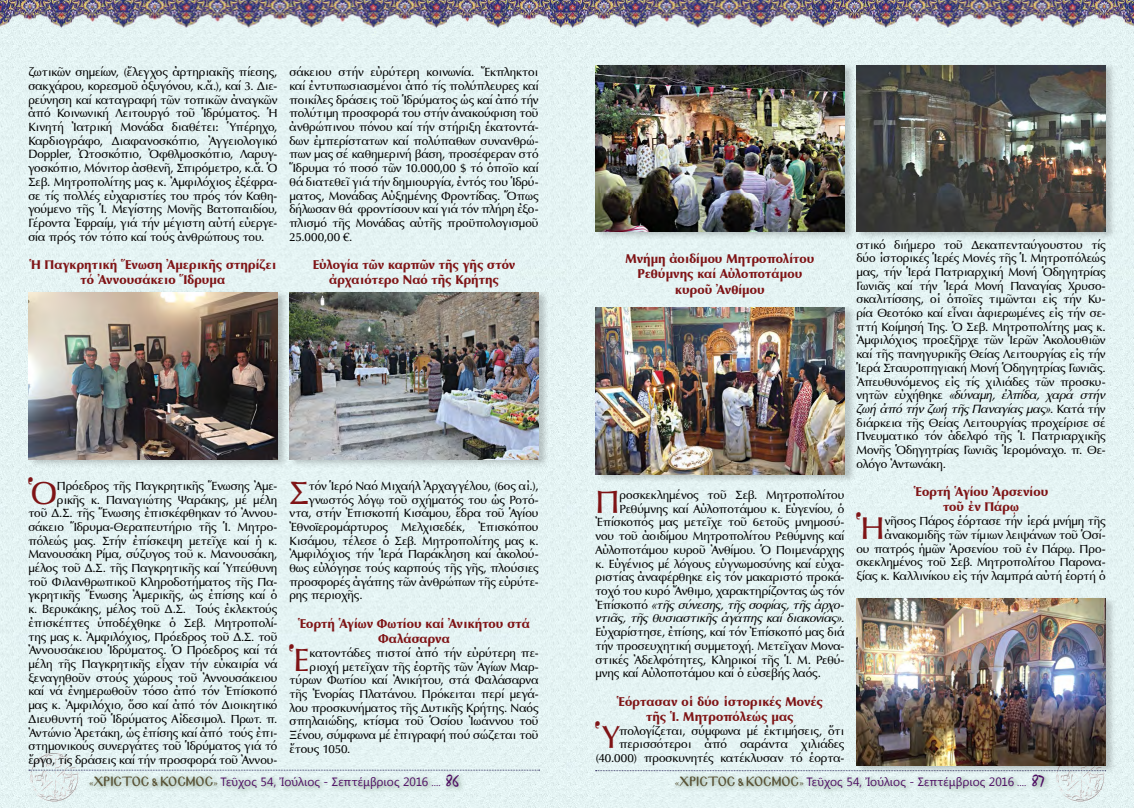
<style>
.page{position:relative;width:1134px;height:808px;background:#fff}
.page>*{position:absolute;margin:0;border:0;box-sizing:border-box;transform-origin:0 0}
.t1{font:32.4px "SK Optima Pol Uni W";color:#7f1416}
.t2{font:13px/15px "SK Optima Pol Uni W Bold";letter-spacing:.005em;color:#7f1416;text-align:center}
.t3{font:12px/13.7px "SK Optima Pol Uni W";letter-spacing:-.005em;color:#000;text-align:justify}
.t4{font:12px/13.7px "SK Optima Pol Uni W Italic";letter-spacing:-.02em;color:#000}
.t5{font:12px "Segoe UI";letter-spacing:.005em;color:#4d0c62}
.s1{font-family:"SK Optima Pol Uni W"}
.s2{font-family:"Minion Pro";font-size:10px;color:#585134}
.s3{font-family:"Mg Byzantine UC Pol Normal";font-size:11.7px;color:#585134}
.s4{font-family:"Minion Pro";font-size:10px}
.s5{font-family:"Mistral";font-size:16px}
</style>
<div class="page">
<div style="left:0;top:64px;width:1134px;height:744px;background:#e4f3f3"></div>
<img style="left:0;top:0;width:1134px;height:64px">
<svg style="left:596px;top:770px;width:260px;height:1px"></svg>
<img style="left:1054px;top:774px;width:52px;height:28px">
<svg style="left:79px;top:770px;width:461px;height:1px"></svg>
<img style="left:28px;top:751px;width:51px;height:51px">
<div style="left:672px;top:771px;width:379px;height:25px;background:#133c0d;opacity:.45"></div>
<div style="left:86px;top:771px;width:380px;height:25px;background:#133c0d;opacity:.45"></div>
<div style="left:28px;top:290px;width:261px;height:178px;background:#000;opacity:.2"></div>
<img style="left:28px;top:293px;width:249px;height:166px">
<div style="left:289px;top:290px;width:261px;height:178px;background:#000;opacity:.2"></div>
<img style="left:289px;top:293px;width:250px;height:166px">
<div style="left:595px;top:62px;width:261px;height:178px;background:#000;opacity:.2"></div>
<img style="left:595px;top:65px;width:249px;height:167px">
<div style="left:595px;top:305px;width:261px;height:178px;background:#000;opacity:.2"></div>
<img style="left:596px;top:308px;width:249px;height:167px">
<div style="left:856px;top:62px;width:261px;height:178px;background:#000;opacity:.2"></div>
<img style="left:856px;top:65px;width:250px;height:167px">
<div style="left:856px;top:596px;width:261px;height:178px;background:#000;opacity:.2"></div>
<img style="left:856px;top:599px;width:250px;height:166px">
<p class="t3" style="left:28px;top:65px;width:251px">ζωτικῶν σημείων, (ἔλεγχος ἀρτηριακῆς πίεσης, σακχάρου, κορεσμοῦ ὀξυγόνου, κ.ἄ.), καί 3. Διε&shy;ρεύνηση καί καταγραφή τῶν τοπικῶν ἀναγκῶν ἀπό Κοινωνική Λειτουργό τοῦ Ἱδρύματος. Ἡ Κινητή Ἰατρική Μονάδα διαθέτει: Ὑπέρηχο, Καρδιογράφο, Διαφανοσκόπιο, Ἀγγειολογικό Doppler, Ὠτοσκόπιο, Ὀφθλμοσκόπιο, Λαρυγ&shy;γοσκόπιο, Μόνιτορ ἀσθενῆ, Σπιρόμετρο, κ.ἄ. Ὁ Σεβ. Μητροπολίτης μας κ. Ἀμφιλόχιος ἐξέφρα&shy;σε τίς πολλές εὐχαριστίες του πρός τόν Καθη&shy;γούμενο τῆς Ἱ. Μεγίστης Μονῆς Βατοπαιδίου, Γέροντα Ἐφραίμ, γιά τήν μέγιστη αὐτή εὐεργε&shy;σία πρός τόν τόπο καί τούς ἀνθρώπους του.</p>
<p class="t2" style="left:29px;top:258px;width:249px">Ἡ Παγκρητική Ἕνωση Ἀμερικῆς στηρίζει τό Ἀννουσάκειο Ἵδρυμα</p>
<p class="t3" style="left:289px;top:65px;width:251px">σάκειου στήν εὐρύτερη κοινωνία. Ἔκπληκτοι καί ἐντυπωσιασμένοι ἀπό τίς πολύπλευρες καί ποικίλες δράσεις τοῦ Ἱδρύματος ὡς καί ἀπό τήν πολύτιμη προσφορά του στήν ἀνακούφιση τοῦ ἀνθρώπινου πόνου καί τήν στήριξη ἑκατοντά&shy;δων ἐμπερίστατων καί πολύπαθων συνανθρώ&shy;πων μας σέ καθημερινή βάση, προσέφεραν στό Ἵδρυμα τό ποσό τῶν 10.000,00 $ τό ὁποῖο καί θά διατεθεῖ γιά τήν δημιουργία, ἐντός του Ἱδρύ&shy;ματος, Μονάδας Αὐξημένης Φροντίδας. Ὅπως δήλωσαν θά φροντίσουν καί γιά τόν πλήρη ἐξο&shy;πλισμό τῆς Μονάδας αὐτῆς προϋπολογισμοῦ 25.000,00 €.</p>
<p class="t2" style="left:313px;top:258px;width:204px">Εὐλογία τῶν καρπῶν τῆς γῆς στόν ἀρχαιότερο Ναό τῆς Κρήτης</p>
<h1 class="t1" style="left:28px;top:473px;width:30px">Ὁ</h1>
<p class="t3" style="left:28px;top:479px;width:251px;text-align:right">Πρόεδρος τῆς Παγκρητικῆς Ἕνωσης Ἀμε&shy;ρικῆς κ. Παναγιώτης Ψαράκης, μέ μέλη<br>τοῦ Δ.Σ. τῆς Ἕνωσης ἐπισκέφθηκαν τό Ἀννου&shy;σάκειο Ἵδρυμα-Θεραπευτήριο τῆς Ἱ. Μητρο&shy;πόλεώς μας. Στήν ἐπίσκεψη μετεῖχε καί ἡ κ.<br>Μανουσάκη Ρίμα, σύζυγος τοῦ κ. Μανουσάκη, μέλος τοῦ Δ.Σ. τῆς Παγκρητικῆς καί Ὑπεύθυνη τοῦ Φιλανθρωπικοῦ Κληροδοτήματος τῆς Πα&shy;γκρητικῆς Ἕνωσης Ἀμερικῆς, ὡς ἐπίσης καί ὁ κ. Βερυκάκης, μέλος τοῦ Δ.Σ. Τούς ἐκλεκτούς ἐπισκέπτες ὑποδέχθηκε ὁ Σεβ. Μητροπολί&shy;της μας κ. Ἀμφιλόχιος, Πρόεδρος τοῦ Δ.Σ. τοῦ Ἀννουσάκειου Ἱδρύματος. Ὁ Πρόεδρος καί τά μέλη τῆς Παγκρητικῆς εἶχαν τήν εὐκαιρία νά ξεναγηθοῦν στούς χώρους τοῦ Ἀννουσάκειου καί νά ἐνημερωθοῦν τόσο ἀπό τόν Ἐπίσκοπό μας κ. Ἀμφιλόχιο, ὅσο καί ἀπό τόν Διοικητικό Διευθυντή τοῦ Ἱδρύματος Αἰδεσιμολ. Πρωτ. π.<br>Ἀντώνιο Ἀρετάκη, ὡς ἐπίσης καί ἀπό τούς ἐπι&shy;στημονικούς συνεργάτες τοῦ Ἱδρύματος γιά τό ἔργο, τίς δράσεις καί τήν προσφορά τοῦ Ἀννου-</p>
<h1 class="t1" style="left:289px;top:473px;width:21px">Σ</h1>
<p class="t3" style="left:309px;top:479px;width:231px">τόν Ἱερό Ναό Μιχαήλ Ἀρχαγγέλου, (6ος αἰ.),</p>
<p class="t3" style="left:309px;top:493px;width:231px">γνωστός λόγῳ τοῦ σχήματός του ὡς Ροτό-</p>
<p class="t3" style="left:289px;top:506px;width:251px">ντα, στήν Ἐπισκοπή Κισάμου, ἕδρα τοῦ Ἁγίου</p>
<p class="t3" style="left:289px;top:520px;width:251px">Ἐθνοϊερομάρτυρος Μελχισεδέκ, Ἐπισκόπου</p>
<p class="t3" style="left:289px;top:534px;width:251px">Κισάμου, τέλεσε ὁ Σεβ. Μητροπολίτης μας κ.</p>
<p class="t3" style="left:289px;top:547px;width:251px">Ἀμφιλόχιος τήν Ἱερά Παράκληση καί ἀκολού-</p>
<p class="t3" style="left:289px;top:561px;width:251px">θως εὐλόγησε τούς καρπούς τῆς γῆς, πλούσιες</p>
<p class="t3" style="left:289px;top:575px;width:251px">προσφορές ἀγάπης τῶν ἀνθρώπων τῆς εὐρύτε-</p>
<p class="t3" style="left:289px;top:589px;width:75px">ρης περιοχῆς.</p>
<p class="t2" style="left:298px;top:616px;width:234px">Ἑορτή Ἁγίων Φωτίου καί Ἀνικήτου στά<br>Φαλάσαρνα</p>
<h1 class="t1" style="left:289px;top:640px;width:22px">Ἑ</h1>
<p class="t3" style="left:310px;top:646px;width:231px">κατοντάδες πιστοί ἀπό τήν εὐρύτερη πε-</p>
<p class="t3" style="left:310px;top:660px;width:231px">ριοχή μετεῖχαν τῆς ἑορτῆς τῶν Ἁγίων Μαρ-</p>
<p class="t3" style="left:289px;top:673px;width:251px">τύρων Φωτίου καί Ἀνικήτου, στά Φαλάσαρνα</p>
<p class="t3" style="left:289px;top:687px;width:251px">τῆς Ἐνορίας Πλατάνου. Πρόκειται περί μεγά-</p>
<p class="t3" style="left:289px;top:701px;width:251px">λου προσκυνήματος τῆς Δυτικῆς Κρήτης. Ναός</p>
<p class="t3" style="left:289px;top:714px;width:251px">σπηλαιώδης, κτίσμα τοῦ Ὁσίου Ἰωάννου τοῦ</p>
<p class="t3" style="left:289px;top:728px;width:251px">Ξένου, σύμφωνα μέ ἐπιγραφή πού σώζεται τοῦ</p>
<p class="t3" style="left:289px;top:742px;width:62px">ἔτους 1050.</p>
<p class="t2" style="left:625px;top:252px;width:190px">Μνήμη ἀοιδίμου Μητροπολίτου<br>Ρεθύμνης καί Αὐλοποτάμου κυροῦ Ἀνθίμου</p>
<p class="t3" style="left:595px;top:488px;width:251px;text-align:right">ροσκεκλημένος τοῦ Σεβ. Μητροπολίτου Ρεθύμνης καί Αὐλοποτάμου κ. Εὐγενίου, ὁ Ἐπίσκοπός μας μετεῖχε τοῦ 6ετοῦς μνημοσύ&shy;νου τοῦ ἀοιδίμου Μητροπολίτου Ρεθύμνης καί Αὐλοποτάμου κυροῦ Ἀνθίμου. Ὁ Ποιμενάρχης κ. Εὐγένιος μέ λόγους εὐγνωμοσύνης καί εὐχα&shy;ριστίας ἀναφέρθηκε εἰς τόν μακαριστό προκά&shy;τοχό του κυρό Ἄνθιμο, χαρακτηρίζοντας ὡς τόν</p>
<p class="t4" style="left:595px;top:598px;width:251px"><span class="s1">Ἐπίσκοπό</span> «τῆς σύνεσης, τῆς σοφίας, τῆς ἀρχο&shy;ντιᾶς, τῆς θυσιαστικῆς ἀγάπης καί διακονίας».</p>
<p class="t3" style="left:595px;top:625px;width:251px">Εὐχαρίστησε, ἐπίσης, καί τόν Ἐπίσκοπό μας διά τήν προσευχητική συμμετοχή. Μετεῖχαν Μονα&shy;στικές Ἀδελφότητες, Κληρικοί τῆς Ἱ. Μ. Ρεθύ&shy;μνης καί Αὐλοποτάμου καί ὁ εὐσεβής λαός.</p>
<p class="t2" style="left:617px;top:694px;width:207px">Ἑόρτασαν οἱ δύο ἱστορικές Μονές τῆς Ἱ. Μητροπόλεώς μας</p>
<h1 class="t1" style="left:595px;top:718px;width:25px">Ὑ</h1>
<h1 class="t1" style="left:595px;top:482px;width:26px">Π</h1>
<p class="t3" style="left:595px;top:724px;width:251px;text-align:right">πολογίζεται, σύμφωνα μέ ἐκτιμήσεις, ὅτι περισσότεροι ἀπό σαράντα χιλιάδες (40.000) προσκυνητές κατέκλυσαν τό ἑορτα-</p>
<p class="t3" style="left:856px;top:238px;width:251px">στικό διήμερο τοῦ Δεκαπενταύγουστου τίς δύο ἱστορικές Ἱερές Μονές τῆς Ἱ. Μητροπόλεώς μας, τήν Ἱερά Πατριαρχική Μονή Ὁδηγητρίας Γωνιᾶς καί τήν Ἱερά Μονή Παναγίας Χρυσο&shy;σκαλιτίσσης, οἱ ὁποῖες τιμῶνται εἰς τήν Κυ&shy;ρία Θεοτόκο καί εἶναι ἀφιερωμένες εἰς τήν σε&shy;πτή Κοίμησή Της. Ὁ Σεβ. Μητροπολίτης μας κ.<br>Ἀμφιλόχιος προεξῆρχε τῶν Ἱερῶν Ἀκολουθιῶν καί τῆς πανηγυρικῆς Θείας Λειτουργίας εἰς τήν Ἱερά Σταυροπηγιακή Μονή Ὁδηγητρίας Γωνιᾶς.<br>Ἀπευθυνόμενος εἰς τίς χιλιάδες τῶν προσκυ-</p>
<p class="t4" style="left:856px;top:388px;width:251px"><span class="s1">νητῶν εὐχήθηκε</span> «δύναμη, ἐλπίδα, χαρά στήν ζωή ἀπό τήν ζωή τῆς Παναγίας μας». <span class="s1">Κατά τήν</span></p>
<p class="t3" style="left:856px;top:416px;width:251px">διάρκεια τῆς Θείας Λειτουργίας προχείρισε σέ Πνευματικό τόν ἀδελφό τῆς Ἱ. Πατριαρχικῆς Μονῆς Ὁδηγητρίας Γωνιᾶς Ἱερομόναχο. π. Θε&shy;ολόγο Ἀντωνάκη.</p>
<p class="t2" style="left:914px;top:485px;width:136px">Ἑορτή Ἁγίου Ἀρσενίου τοῦ ἐν Πάρῳ</p>
<h1 class="t1" style="left:856px;top:508px;width:30px">Ἡ</h1>
<p class="t3" style="left:856px;top:514px;width:251px;text-align:right">νῆσος Πάρος ἑόρτασε τήν ἱερά μνήμη τῆς ἀνακομιδῆς τῶν τίμιων λειψάνων τοῦ Ὁσί-<br>ου πατρός ἡμῶν Ἀρσενίου τοῦ ἐν Πάρῳ. Προ&shy;σκεκλημένος τοῦ Σεβ. Μητροπολίτου Παρονα&shy;ξίας κ. Καλλινίκου εἰς τήν λαμπρά αὐτή ἑορτή ὁ</p>
<p class="t5" style="left:89px;top:773px;width:371px"><span class="s2">«</span><span class="s3">ΧΡΙΣΤΟΣ &amp; ΚΟΣΜΟΣ</span><span class="s2">»</span> Τεῦχος 54, Ἰούλιος - Σεπτέμβριος 2016 <span class="s4">....</span> <span class="s5">86</span></p>
<p class="t5" style="left:675px;top:773px;width:371px"><span class="s2">«</span><span class="s3">ΧΡΙΣΤΟΣ &amp; ΚΟΣΜΟΣ</span><span class="s2">»</span> Τεῦχος 54, Ἰούλιος - Σεπτέμβριος 2016 <span class="s4">....</span> <span class="s5">87</span></p>
</div>
